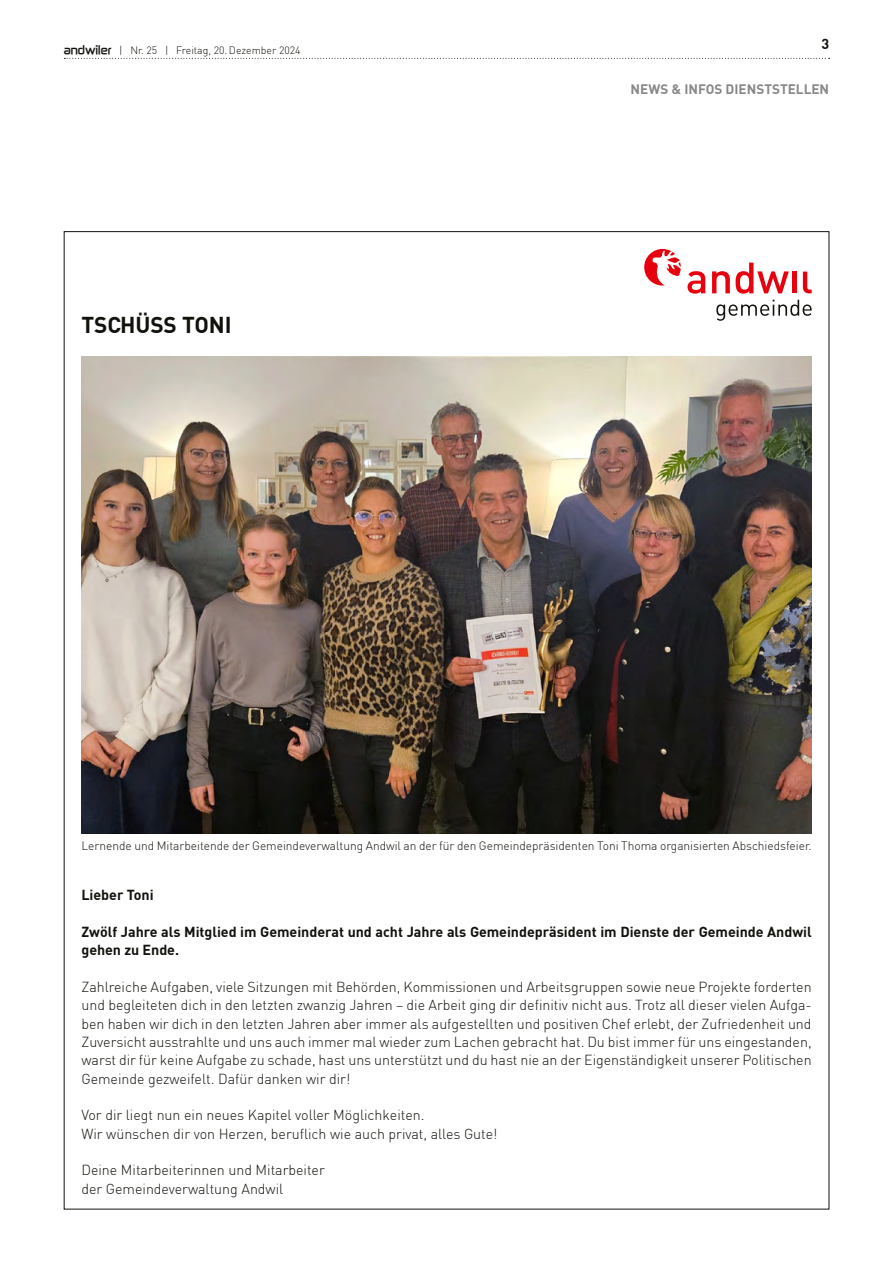
<style>
.page{position:relative;width:893px;height:1263px;background:#fff}
.page>*{position:absolute;margin:0;border:0;box-sizing:border-box;transform-origin:0 0}
.t1{font:700 22.5px "DIN";color:#12120d}
.t2{font:300 14.25px/18.3px "DIN";color:#12120d}
.t3{font:700 14.25px/18.3px "DIN";color:#12120d}
.t4{font:700 13.5px "DIN";color:#878988}
.t5{font:300 12px "DIN";color:#12120d}
.t6{font:300 10.5px "DIN";color:#12120d}
.s1{font-family:"Zekton";font-weight:700}
</style>
<div class="page">
<svg style="left:64px;top:58px;width:766px;height:1px"></svg>
<img style="left:81px;top:357px;width:731px;height:476px">
<svg style="left:644px;top:249px;width:37px;height:36px"></svg>
<svg style="left:687px;top:271px;width:18px;height:23px"></svg>
<svg style="left:712px;top:271px;width:18px;height:22px"></svg>
<svg style="left:736px;top:263px;width:53px;height:31px"></svg>
<hr style="left:793px;top:271px;width:4px;height:22px;background:#e7000e">
<svg style="left:803px;top:272px;width:9px;height:21px"></svg>
<svg style="left:716px;top:300px;width:96px;height:21px"></svg>
<p class="t6" style="left:64px;top:44px;width:238px"><span class="s1">andwiler</span> | Nr. 25 | Freitag, 20. Dezember 2024</p>
<h1 class="t1" style="left:81px;top:310px;width:152px">TSCHÜSS TONI</h1>
<p class="t3" style="left:821px;top:34px;width:9px">3</p>
<p class="t4" style="left:631px;top:81px;width:200px">NEWS &amp; INFOS DIENSTSTELLEN</p>
<p class="t5" style="left:81px;top:838px;width:732px">Lernende und Mitarbeitende der Gemeindeverwaltung Andwil an der für den Gemeindepräsidenten Toni Thoma organisierten Abschiedsfeier.</p>
<p class="t3" style="left:81px;top:885px;width:74px">Lieber Toni</p>
<p class="t3" style="left:81px;top:922px;width:732px">Zwölf Jahre als Mitglied im Gemeinderat und acht Jahre als Gemeindepräsident im Dienste der Gemeinde Andwil gehen zu Ende.</p>
<p class="t2" style="left:81px;top:977px;width:732px;text-align:justify">Zahlreiche Aufgaben, viele Sitzungen mit Behörden, Kommissionen und Arbeitsgruppen sowie neue Projekte forderten und begleiteten dich in den letzten zwanzig Jahren – die Arbeit ging dir definitiv nicht aus. Trotz all dieser vielen Aufga&shy;ben haben wir dich in den letzten Jahren aber immer als aufgestellten und positiven Chef erlebt, der Zufriedenheit und Zuversicht ausstrahlte und uns auch immer mal wieder zum Lachen gebracht hat. Du bist immer für uns eingestanden, warst dir für keine Aufgabe zu schade, hast uns unterstützt und du hast nie an der Eigenständigkeit unserer Politischen Gemeinde gezweifelt. Dafür danken wir dir!</p>
<p class="t2" style="left:81px;top:1106px;width:418px">Vor dir liegt nun ein neues Kapitel voller Möglichkeiten.<br>Wir wünschen dir von Herzen, beruflich wie auch privat, alles Gute!</p>
<p class="t2" style="left:81px;top:1161px;width:245px">Deine Mitarbeiterinnen und Mitarbeiter der Gemeindeverwaltung Andwil</p>
</div>
